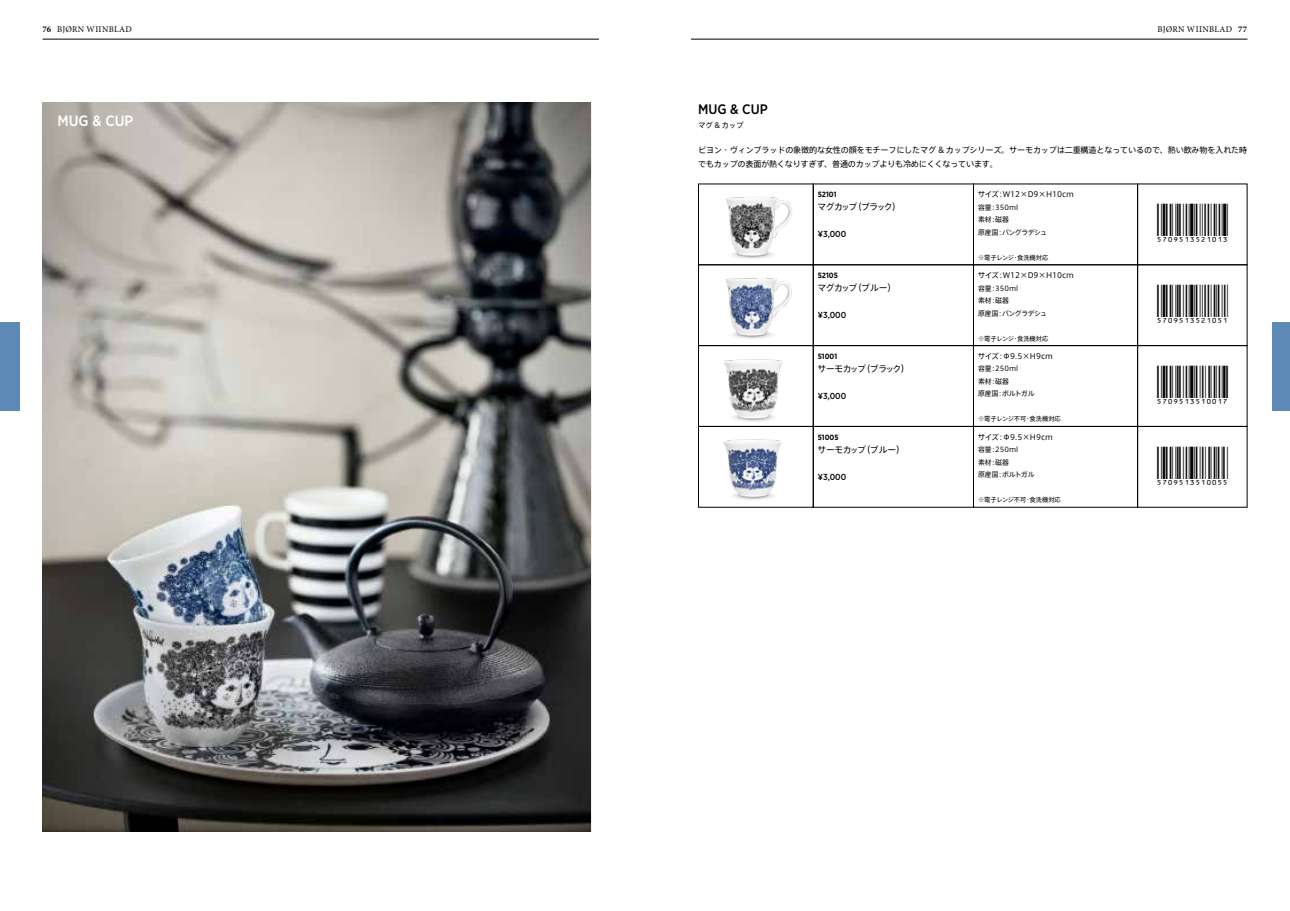
<style>
.page{position:relative;width:1290px;height:911px;background:#fff}
.page>*{position:absolute;margin:0;border:0;box-sizing:border-box;transform-origin:0 0}
.t1{font:500 15px "Gotham Narrow";color:#fff}
.t2{font:500 13.75px "Gotham Narrow";color:#000}
.t3{font:13px "ID Automation UPCEANS";color:#000}
.t4{font:8.75px "Minion Pro";letter-spacing:.04em;color:#000}
.t5{font:500 8.75px "Gotham Narrow";color:#000}
.t6{font:8.75px "Axis Std";letter-spacing:-.11em;color:#000}
.t7{font:8.75px "Axis Std";letter-spacing:-.15em;color:#000}
.t8{font:8.75px "Axis Std";letter-spacing:-.03em;color:#000}
.t9{font:8.75px "Axis Std";letter-spacing:-.07em;color:#000}
.t10{font:8.12px/14.2px "Axis Std";letter-spacing:-.025em;color:#000}
.t11{font:700 7.62px "Gotham Narrow";color:#000}
.t12{font:7.5px "Axis Std";color:#000}
.t13{font:6.88px/12.5px "Axis Std";color:#000}
.t14{font:6.25px "Axis Std";color:#000}
.s1{font-weight:700}
</style>
<div class="page">
<div style="left:1272px;top:322px;width:18px;height:89px;background:#5c89b6"></div>
<div style="left:0;top:322px;width:20px;height:89px;background:#5c89b6"></div>
<hr style="left:43px;top:39px;width:556px;height:1px;background:#000">
<hr style="left:691px;top:39px;width:556px;height:1px;background:#000">
<div style="left:813px;top:184px;width:161px;height:81px;border:1px solid #000"></div>
<img style="left:724px;top:359px;width:59px;height:63px">
<div style="left:973px;top:264px;width:165px;height:82px;border:1px solid #000"></div>
<div style="left:813px;top:264px;width:161px;height:82px;border:1px solid #000"></div>
<img style="left:723px;top:439px;width:59px;height:61px">
<div style="left:698px;top:426px;width:115px;height:81px;border:1px solid #000"></div>
<div style="left:1137px;top:264px;width:110px;height:82px;border:1px solid #000"></div>
<div style="left:973px;top:345px;width:165px;height:82px;border:1px solid #000"></div>
<div style="left:813px;top:345px;width:161px;height:82px;border:1px solid #000"></div>
<img style="left:726px;top:197px;width:66px;height:142px">
<div style="left:1137px;top:345px;width:110px;height:82px;border:1px solid #000"></div>
<div style="left:973px;top:426px;width:165px;height:81px;border:1px solid #000"></div>
<div style="left:813px;top:426px;width:161px;height:81px;border:1px solid #000"></div>
<div style="left:698px;top:264px;width:115px;height:82px;border:1px solid #000"></div>
<div style="left:1137px;top:426px;width:110px;height:81px;border:1px solid #000"></div>
<img style="left:43px;top:103px;width:547px;height:728px">
<p class="t4" style="left:43px;top:23px;width:91px"><span class="s1">76</span> BJØRN WIINBLAD</p>
<p class="t4" style="left:1157px;top:23px;width:91px">BJØRN WIINBLAD <span class="s1">77</span></p>
<h2 class="t2" style="left:698px;top:101px;width:71px">MUG &amp; CUP</h2>
<h1 class="t1" style="left:57px;top:111px;width:77px">MUG &amp; CUP</h1>
<p class="t12" style="left:698px;top:120px;width:47px">マグ &amp; カップ</p>
<p class="t10" style="left:698px;top:142px;width:551px">ビヨン・ヴィンブラッドの象徴的な女性の顔をモチーフにしたマグ &amp; カップシリーズ。サーモカップは二重構造となっているので、熱い飲み物を入れた時でもカップの表面が熱くなりすぎず、普通のカップよりも冷めにくくなっています。</p>
<p class="t11" style="left:818px;top:190px;width:20px">52101</p>
<p class="t7" style="left:817px;top:201px;width:85px">マグカップ（ブラック）</p>
<p class="t5" style="left:818px;top:228px;width:30px">¥3,000</p>
<p class="t11" style="left:818px;top:270px;width:22px">52105</p>
<p class="t9" style="left:817px;top:281px;width:80px">マグカップ（ブルー）</p>
<p class="t5" style="left:818px;top:309px;width:30px">¥3,000</p>
<p class="t11" style="left:818px;top:351px;width:21px">51001</p>
<p class="t6" style="left:817px;top:362px;width:94px">サーモカップ（ブラック）</p>
<p class="t5" style="left:818px;top:390px;width:30px">¥3,000</p>
<p class="t11" style="left:818px;top:432px;width:22px">51005</p>
<p class="t8" style="left:817px;top:443px;width:89px">サーモカップ（ブルー）</p>
<p class="t5" style="left:818px;top:471px;width:30px">¥3,000</p>
<p class="t12" style="left:978px;top:189px;width:98px">サイズ：W12×D9×H10cm</p>
<p class="t13" style="left:978px;top:200px;width:70px">容量：350ml<br>素材：磁器<br>原産国：バングラデシュ</p>
<p class="t14" style="left:978px;top:253px;width:72px">※電子レンジ・食洗機対応</p>
<p class="t12" style="left:978px;top:270px;width:98px">サイズ：W12×D9×H10cm</p>
<p class="t13" style="left:978px;top:281px;width:70px">容量：350ml<br>素材：磁器<br>原産国：バングラデシュ</p>
<p class="t14" style="left:978px;top:333px;width:72px">※電子レンジ・食洗機対応</p>
<p class="t12" style="left:978px;top:350px;width:76px">サイズ：Φ9.5×H9cm</p>
<p class="t13" style="left:978px;top:362px;width:58px">容量：250ml<br>素材：磁器<br>原産国：ポルトガル</p>
<p class="t14" style="left:978px;top:414px;width:84px">※電子レンジ不可・食洗機対応</p>
<p class="t12" style="left:978px;top:431px;width:76px">サイズ：Φ9.5×H9cm</p>
<p class="t13" style="left:978px;top:443px;width:58px">容量：250ml<br>素材：磁器<br>原産国：ポルトガル</p>
<p class="t14" style="left:978px;top:495px;width:84px">※電子レンジ不可・食洗機対応</p>
<h3 class="t3" style="left:1156px;top:224px;width:73px">5709513521013</h3>
<h3 class="t3" style="left:1156px;top:305px;width:73px">5709513521051</h3>
<h3 class="t3" style="left:1156px;top:386px;width:73px">5709513510017</h3>
<h3 class="t3" style="left:1156px;top:466px;width:73px">5709513510055</h3>
</div>
